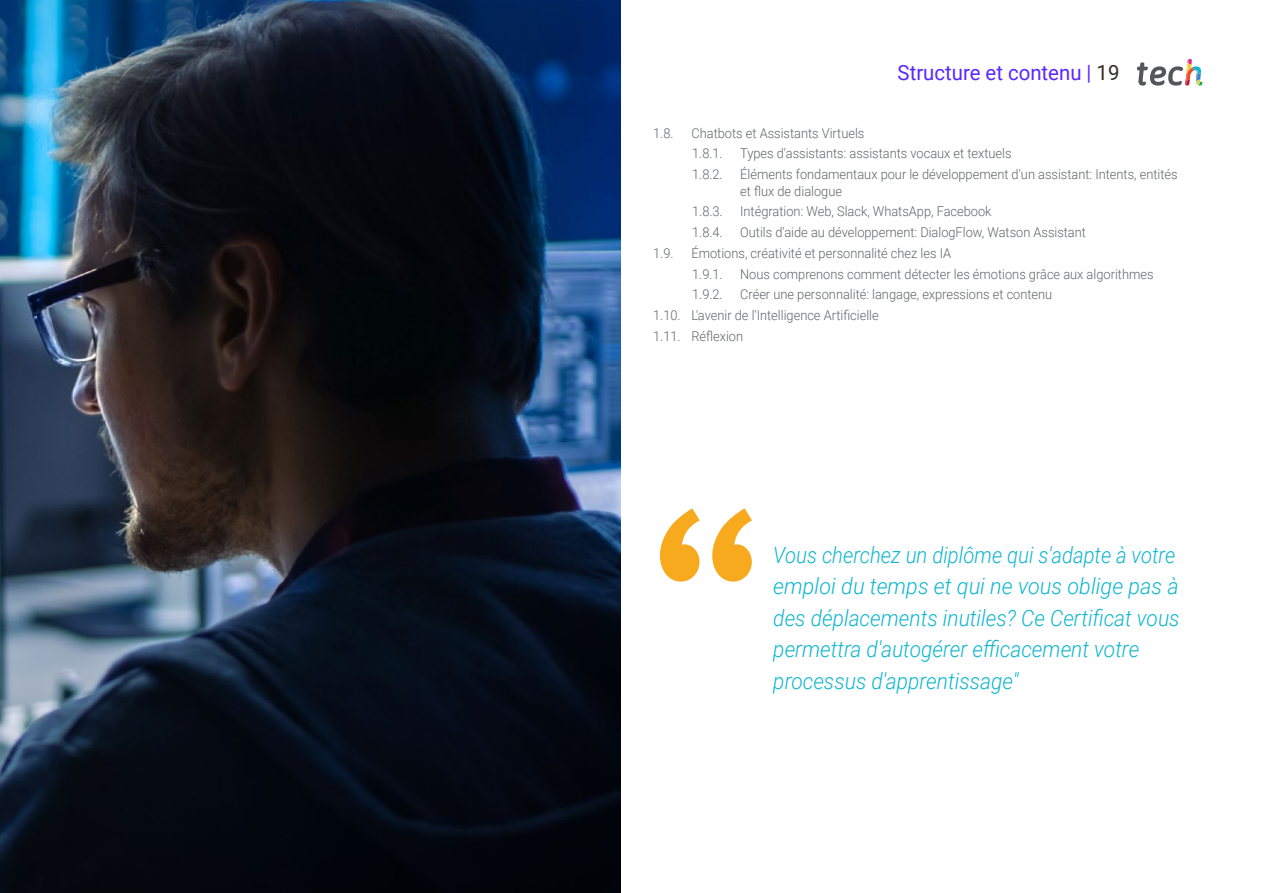
<style>
.page{position:relative;width:1263px;height:893px;background:#fff}
.page>*{position:absolute;margin:0;border:0;box-sizing:border-box;transform-origin:0 0}
.t1{font:italic 300 22.5px/31.5px "Roboto";color:#0fb6cf;scale:.9 1}
.t2{font:21px "Roboto";color:#5927ff}
.t3{font:300 13.5px/20.7px "Roboto";color:#61646a;scale:.95 1}
.s1{color:#312e20}
</style>
<div class="page">
<img style="left:0;top:0;width:621px;height:893px">
<svg style="left:660px;top:508px;width:92px;height:74px"></svg>
<svg style="left:1137px;top:59px;width:65px;height:27px"></svg>
<h2 class="t2" style="left:898px;top:57px;width:223px">Structure et contenu | <span class="s1">19</span></h2>
<p class="t3" style="left:653px;top:122px;width:23px">1.8.</p>
<p class="t3" style="left:691px;top:122px;width:184px">Chatbots et Assistants Virtuels<br>1.8.1.</p>
<p class="t3" style="left:740px;top:143px;width:287px">Types d'assistants: assistants vocaux et textuels</p>
<p class="t3" style="left:692px;top:164px;width:34px">1.8.2.</p>
<p class="t3" style="left:740px;top:166px;width:462px;line-height:16.5px">Éléments fondamentaux pour le développement d'un assistant: Intents, entités et flux de dialogue</p>
<p class="t3" style="left:692px;top:201px;width:34px">1.8.3.</p>
<p class="t3" style="left:740px;top:201px;width:266px">Intégration: Web, Slack, WhatsApp, Facebook</p>
<p class="t3" style="left:692px;top:222px;width:34px">1.8.4.</p>
<p class="t3" style="left:740px;top:222px;width:365px">Outils d'aide au développement: DialogFlow, Watson Assistant</p>
<p class="t3" style="left:653px;top:242px;width:23px">1.9.</p>
<p class="t3" style="left:691px;top:242px;width:275px">Émotions, créativité et personnalité chez les IA<br>1.9.1.</p>
<p class="t3" style="left:740px;top:263px;width:437px">Nous comprenons comment détecter les émotions grâce aux algorithmes</p>
<p class="t3" style="left:653px;top:284px;width:422px;text-indent:87px">Créer une personnalité: langage, expressions et contenu<br>1.10. L'avenir de l'Intelligence Artificielle<br>1.11. Réflexion</p>
<p class="t3" style="left:692px;top:284px;width:34px">1.9.2.</p>
<h1 class="t1" style="left:773px;top:538px;width:453px">Vous cherchez un diplôme qui s'adapte à votre emploi du temps et qui ne vous oblige pas à des déplacements inutiles? Ce Certificat vous permettra d'autogérer efficacement votre processus d'apprentissage"</h1>
</div>
